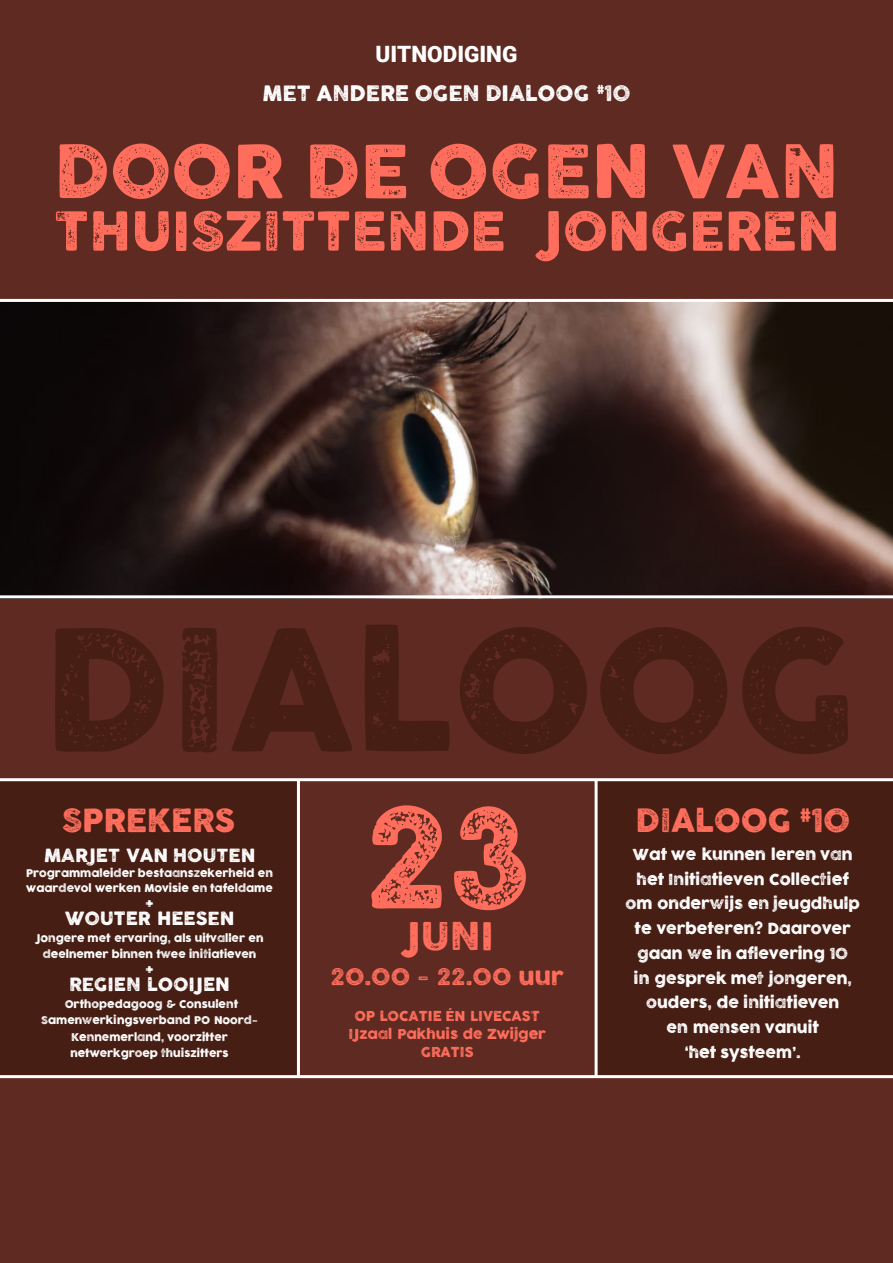
<style>
.page{position:relative;width:893px;height:1263px;background:#5e2a21}
.page>*{position:absolute;margin:0;border:0;box-sizing:border-box;transform-origin:0 0}
.t1{font:165px "Cocogoose Pro Letterpress";color:#471e14}
.t2{font:135px "Cocogoose Pro Letterpress";color:#ff6e5d}
.t3{font:72px "Cocogoose Pro Letterpress";color:#ff6e5d}
.t4{font:52.5px "Cocogoose Pro Letterpress";color:#ff6e5d}
.t5{font:37.5px "Cocogoose Pro Letterpress";color:#ff6e5d}
.t6{font:31.5px "Cocogoose Pro Letterpress";color:#ff6e5d}
.t7{font:22.5px "Cocogoose Pro Letterpress";color:#ff6e5d}
.t8{font:900 22.5px "Roboto";color:#fff}
.t9{font:21px "Cocogoose Pro Letterpress";color:#fff}
.t10{font:18px/16.5px "Cocogoose Pro Letterpress";color:#fff;text-align:center}
.t11{font:15px/24.8px "Cocogoose Pro Letterpress";color:#fff;text-align:center}
.t12{font:13.5px/18px "Cocogoose Pro Letterpress";color:#ff6e5d;text-align:center}
.t13{font:10.5px/16.5px "Cocogoose Pro Letterpress";color:#fff;text-align:center}
</style>
<div class="page">
<img style="left:0;top:302px;width:893px;height:293px">
<div style="left:0;top:779px;width:298px;height:297px;background:#471e14"></div>
<div style="left:596px;top:779px;width:297px;height:297px;background:#471e14"></div>
<hr style="left:0;top:778px;width:893px;height:3px;background:#fff">
<hr style="left:297px;top:780px;width:3px;height:296px;background:#fff">
<hr style="left:595px;top:780px;width:3px;height:296px;background:#fff">
<hr style="left:0;top:1075px;width:893px;height:3px;background:#fff">
<hr style="left:0;top:595px;width:893px;height:3px;background:#fff">
<hr style="left:0;top:299px;width:893px;height:3px;background:#fff">
<h3 class="t8" style="left:376px;top:39px;width:143px">UITNODIGING</h3>
<h3 class="t9" style="left:262px;top:79px;width:370px">MET ANDERE OGEN DIALOOG <sup>#</sup>10</h3>
<h3 class="t3" style="left:54px;top:121px;width:786px">DOOR DE OGEN VAN</h3>
<h3 class="t4" style="left:54px;top:194px;width:786px">THUISZITTENDE JONGEREN</h3>
<h1 class="t1" style="left:42px;top:575px;width:816px">DIALOOG</h1>
<h2 class="t2" style="left:363px;top:763px;width:169px">23</h2>
<h3 class="t5" style="left:404px;top:910px;width:92px">JUNI</h3>
<h3 class="t7" style="left:330px;top:961px;width:235px">20.00 - 22.00 uur</h3>
<p class="t12" style="left:348px;top:1007px;width:199px">OP LOCATIE ÉN LIVECAST<br>IJzaal Pakhuis de Zwijger<br>GRATIS</p>
<h3 class="t6" style="left:62px;top:799px;width:175px">SPREKERS</h3>
<h3 class="t6" style="left:636px;top:799px;width:216px">DIALOOG <sup>#</sup>10</h3>
<h3 class="t11" style="left:625px;top:842px;width:236px">Wat we kunnen leren van het Initiatieven Collectief om onderwijs en jeugdhulp te verbeteren? Daarover gaan we in aflevering 10<br>in gesprek met jongeren, ouders, de initiatieven<br>en mensen vanuit<br>‘het systeem’.</h3>
<h3 class="t10" style="left:44px;top:848px;width:213px">MARJET VAN HOUTEN</h3>
<p class="t13" style="left:26px;top:866px;width:248px;line-height:15px;text-align:left">Programmaleider bestaanszekerheid en waardevol werken Movisie en tafeldame</p>
<h3 class="t10" style="left:65px;top:895px;width:171px">+<br>WOUTER HEESEN</h3>
<p class="t13" style="left:36px;top:930px;width:229px">Jongere met ervaring, als uitvaller en deelnemer binnen twee initiatieven</p>
<h3 class="t10" style="left:69px;top:961px;width:162px">+<br>REGIEN LOOIJEN</h3>
<p class="t13" style="left:41px;top:996px;width:218px">Orthopedagoog &amp; Consulent<br>Samenwerkingsverband PO Noord-<br>Kennemerland, voorzitter netwerkgroep thuiszitters</p>
</div>
